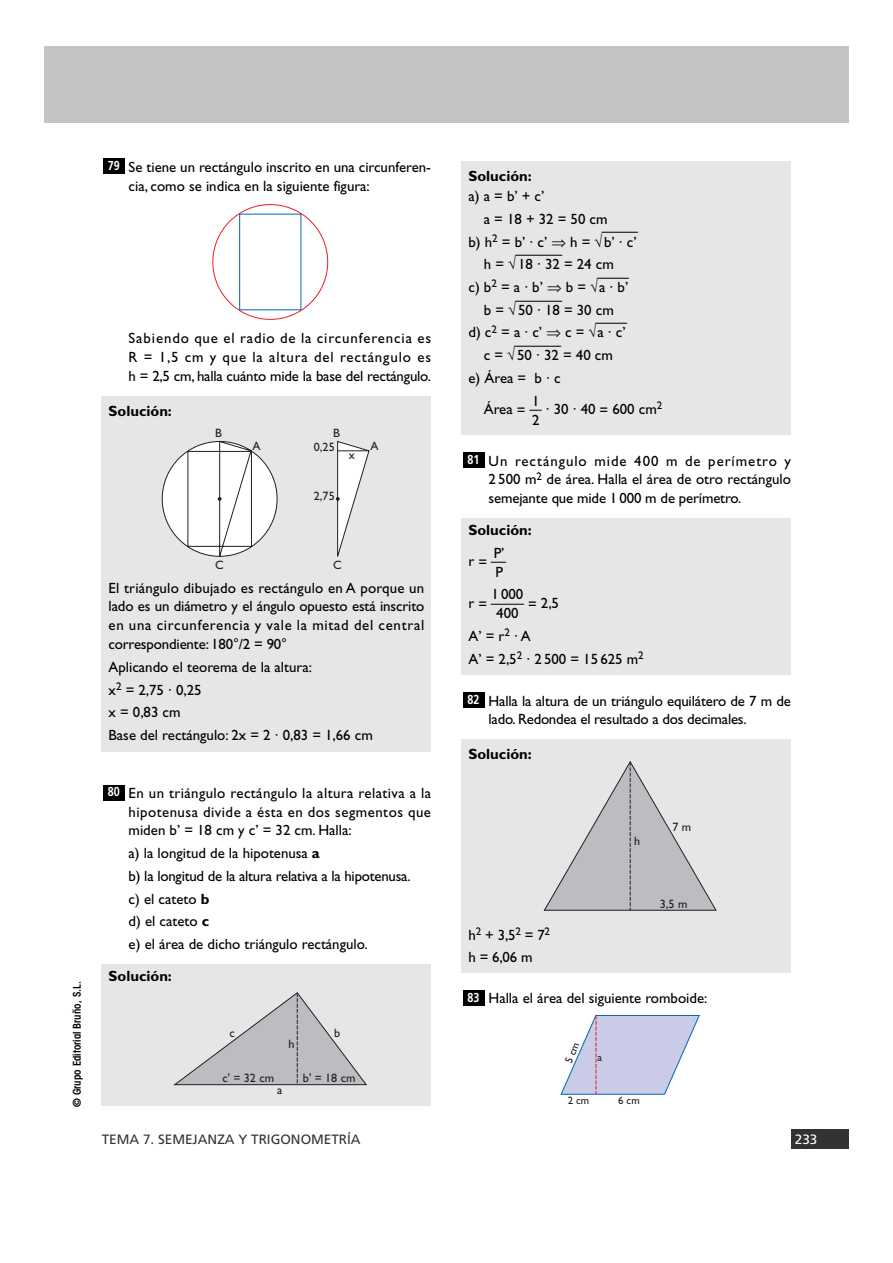
<style>
.page{position:relative;width:893px;height:1263px;background:#fff}
.page>*{position:absolute;margin:0;border:0;box-sizing:border-box;transform-origin:0 0}
.t1{font:14.85px/18.9px "Gill Sans";color:#000}
.t2{font:700 14.85px "Gill Sans";color:#000}
.t3{font:14.85px "Gill Sans";color:#000;scale:3.1 1}
.t4{font:14.85px "Gill Sans";color:#000;scale:2.1 1}
.t5{font:14.85px "Gill Sans";color:#000;scale:2.4 1}
.t6{font:13.5px "Frutiger";color:#333}
.t7{font:13.5px "Frutiger";color:#fff}
.t8{font:700 12.9px "Frutiger";color:#fff;scale:.83 1}
.t9{font:12.15px/14px "Gill Sans";color:#231f20}
.t10{font:600 condensed 10.8px "Avant Garde";color:#000}
.t11{font:10.8px "Gill Sans";color:#231f20}
.s1{font-weight:700}
.s2{font-family:"Anaya Math 1"}
.s3{font-family:"Frutiger";font-weight:700;font-size:12.9px;color:#fff}
</style>
<div class="page">
<div style="left:791px;top:1130px;width:57px;height:19px;background:#333"></div>
<div style="left:44px;top:47px;width:804px;height:76px;background:#c4c4c4"></div>
<div style="left:463px;top:990px;width:21px;height:16px;background:#000"></div>
<div style="left:461px;top:739px;width:330px;height:234px;background:#e6e6e6"></div>
<div style="left:463px;top:693px;width:21px;height:15px;background:#000"></div>
<div style="left:461px;top:518px;width:330px;height:157px;background:#e6e6e6"></div>
<div style="left:463px;top:453px;width:21px;height:15px;background:#000"></div>
<div style="left:461px;top:162px;width:330px;height:273px;background:#e6e6e6"></div>
<div style="left:102px;top:964px;width:329px;height:142px;background:#e6e6e6"></div>
<div style="left:103px;top:785px;width:21px;height:15px;background:#000"></div>
<div style="left:102px;top:396px;width:329px;height:356px;background:#e6e6e6"></div>
<div style="left:103px;top:159px;width:21px;height:15px;background:#000"></div>
<div style="left:239px;top:214px;width:62px;height:96px;border:1px solid #0066b3"></div>
<svg style="left:162px;top:441px;width:116px;height:116px"></svg>
<svg style="left:336px;top:441px;width:34px;height:116px"></svg>
<hr style="left:337px;top:450px;width:32px;height:1px;background:#231f20">
<svg style="left:544px;top:761px;width:172px;height:150px"></svg>
<svg style="left:174px;top:992px;width:193px;height:94px"></svg>
<svg style="left:560px;top:1015px;width:139px;height:80px"></svg>
<p class="t10" style="left:73px;top:1107px;width:127px;rotate:-90deg">© Grupo Editorial Bruño, S.L.</p>
<p class="t8" style="left:108px;top:161px;width:16px">79</p>
<p class="t1" style="left:129px;top:159px;width:304px">Se tiene un rectángulo inscrito en una circunferen&shy;cia, como se indica en la siguiente figura:</p>
<p class="t1" style="left:129px;top:331px;width:304px;text-align:justify">Sabiendo que el radio de la circunferencia es R = 1,5 cm y que la altura del rectángulo es h = 2,5 cm, halla cuánto mide la base del rectángulo.</p>
<p class="t2" style="left:109px;top:406px;width:65px">Solución:</p>
<p class="t9" style="left:215px;top:427px;width:8px">B</p>
<p class="t9" style="left:252px;top:440px;width:10px">A</p>
<p class="t9" style="left:215px;top:559px;width:10px">C</p>
<p class="t9" style="left:314px;top:427px;width:28px;text-indent:19px">B<br>0,25</p>
<p class="t9" style="left:349px;top:449px;width:8px">x</p>
<p class="t9" style="left:314px;top:490px;width:22px">2,75</p>
<p class="t9" style="left:370px;top:440px;width:10px">A</p>
<p class="t9" style="left:333px;top:559px;width:10px">C</p>
<p class="t1" style="left:109px;top:580px;width:317px;text-align:justify">El triángulo dibujado es rectángulo en A porque un lado es un diámetro y el ángulo opuesto está inscrito en una circunferencia y vale la mitad del central correspondiente: 180°/2 = 90°</p>
<p class="t1" style="left:109px;top:657px;width:266px;line-height:22.8px">Aplicando el teorema de la altura:<br>x<sup>2</sup> = 2,75 · 0,25<br>x = 0,83 cm<br>Base del rectángulo: 2x = 2 · 0,83 = 1,66 cm</p>
<p class="t8" style="left:108px;top:787px;width:16px">80</p>
<p class="t1" style="left:129px;top:785px;width:304px;text-align:justify">En un triángulo rectángulo la altura relativa a la hipotenusa divide a ésta en dos segmentos que miden b’ = 18 cm y c’ = 32 cm. Halla:</p>
<p class="t1" style="left:129px;top:843px;width:283px;line-height:22.8px">a) la longitud de la hipotenusa <span class="s1">a<br></span>b) la longitud de la altura relativa a la hipotenusa. c) el cateto <span class="s1">b<br></span>d) el cateto <span class="s1">c<br></span>e) el área de dicho triángulo rectángulo.</p>
<p class="t2" style="left:109px;top:971px;width:65px">Solución:</p>
<p class="t9" style="left:229px;top:1027px;width:7px">c</p>
<p class="t9" style="left:288px;top:1039px;width:8px">h</p>
<p class="t9" style="left:334px;top:1027px;width:8px">b</p>
<p class="t9" style="left:222px;top:1072px;width:53px">c' = 32 cm</p>
<p class="t9" style="left:303px;top:1072px;width:54px">b' = 18 cm</p>
<p class="t9" style="left:277px;top:1084px;width:7px">a</p>
<p class="t2" style="left:468px;top:171px;width:65px">Solución:</p>
<p class="t1" style="left:468px;top:188px;width:77px">a) a = b’ + c’</p>
<p class="t1" style="left:484px;top:211px;width:125px">a = 18 + 32 = 50 cm</p>
<p class="t1" style="left:468px;top:234px;width:170px">b) h<sup>2</sup> = b’ · c’ <span class="s2">ò</span> h = <span class="s2">√</span>b’ · c’</p>
<p class="t5" style="left:602px;top:226px;width:16px">—</p>
<p class="t1" style="left:484px;top:257px;width:131px">h = <span class="s2">√</span>18 · 32 = 24 cm</p>
<p class="t3" style="left:516px;top:249px;width:16px">—</p>
<p class="t1" style="left:468px;top:279px;width:161px">c) b<sup>2</sup> = a · b’ <span class="s2">ò</span> b = <span class="s2">√</span>a · b’</p>
<p class="t4" style="left:597px;top:272px;width:16px">—</p>
<p class="t1" style="left:484px;top:302px;width:131px">b = <span class="s2">√</span>50 · 18 = 30 cm</p>
<p class="t3" style="left:516px;top:295px;width:16px">—</p>
<p class="t1" style="left:468px;top:325px;width:159px">d) c<sup>2</sup> = a · c’ <span class="s2">ò</span> c = <span class="s2">√</span>a · c’</p>
<p class="t4" style="left:596px;top:317px;width:16px">—</p>
<p class="t1" style="left:484px;top:347px;width:131px">c = <span class="s2">√</span>50 · 32 = 40 cm</p>
<p class="t3" style="left:515px;top:340px;width:16px">—</p>
<p class="t1" style="left:532px;top:368px;width:30px;line-height:22.8px;text-indent:-64px">e) Área = b · c<br>1</p>
<p class="t1" style="left:532px;top:405px;width:132px;line-height:10.8px;text-indent:-48px">Área = — · 30 · 40 = 600 cm<sup>2<br></sup>2</p>
<p class="t8" style="left:467px;top:455px;width:16px">81</p>
<p class="t1" style="left:488px;top:453px;width:304px;text-align:justify">Un rectángulo mide 400 m de perímetro y 2 500 m<sup>2</sup> de área. Halla el área de otro rectángulo semejante que mide 1 000 m de perímetro.</p>
<p class="t2" style="left:468px;top:525px;width:65px">Solución:</p>
<p class="t1" style="left:493px;top:545px;width:12px">P’</p>
<p class="t1" style="left:468px;top:557px;width:39px;line-height:10.8px;text-align:right">r = —<br>P</p>
<p class="t1" style="left:491px;top:587px;width:33px">1 000</p>
<p class="t1" style="left:496px;top:599px;width:64px;line-height:10.8px;text-indent:-28px">r = —= 2,5<br>400</p>
<p class="t1" style="left:468px;top:626px;width:177px;line-height:22.8px">A’ = r<sup>2</sup> · A<br>A’ = 2,5<sup>2</sup> · 2 500 = 15 625 m<sup>2</sup></p>
<p class="t8" style="left:467px;top:695px;width:16px">82</p>
<p class="t1" style="left:488px;top:693px;width:304px">Halla la altura de un triángulo equilátero de 7 m de lado. Redondea el resultado a dos decimales.</p>
<p class="t2" style="left:468px;top:749px;width:65px">Solución:</p>
<p class="t1" style="left:468px;top:925px;width:83px;line-height:22.8px">h<sup>2</sup> + 3,5<sup>2</sup> = 7<sup>2 </sup>h = 6,06 m</p>
<p class="t9" style="left:634px;top:835px;width:8px">h</p>
<p class="t9" style="left:672px;top:821px;width:20px">7 m</p>
<p class="t9" style="left:659px;top:898px;width:29px">3,5 m</p>
<p class="t1" style="left:467px;top:990px;width:241px"><span class="s3">83</span> Halla el área del siguiente romboide:</p>
<p class="t11" style="left:597px;top:1054px;width:6px">a</p>
<p class="t11" style="left:567px;top:1096px;width:23px">2 cm</p>
<p class="t11" style="left:618px;top:1096px;width:23px">6 cm</p>
<p class="t6" style="left:102px;top:1134px;width:260px">TEMA 7. SEMEJANZA Y TRIGONOMETRÍA</p>
<p class="t7" style="left:794px;top:1134px;width:24px">233</p>
</div>
